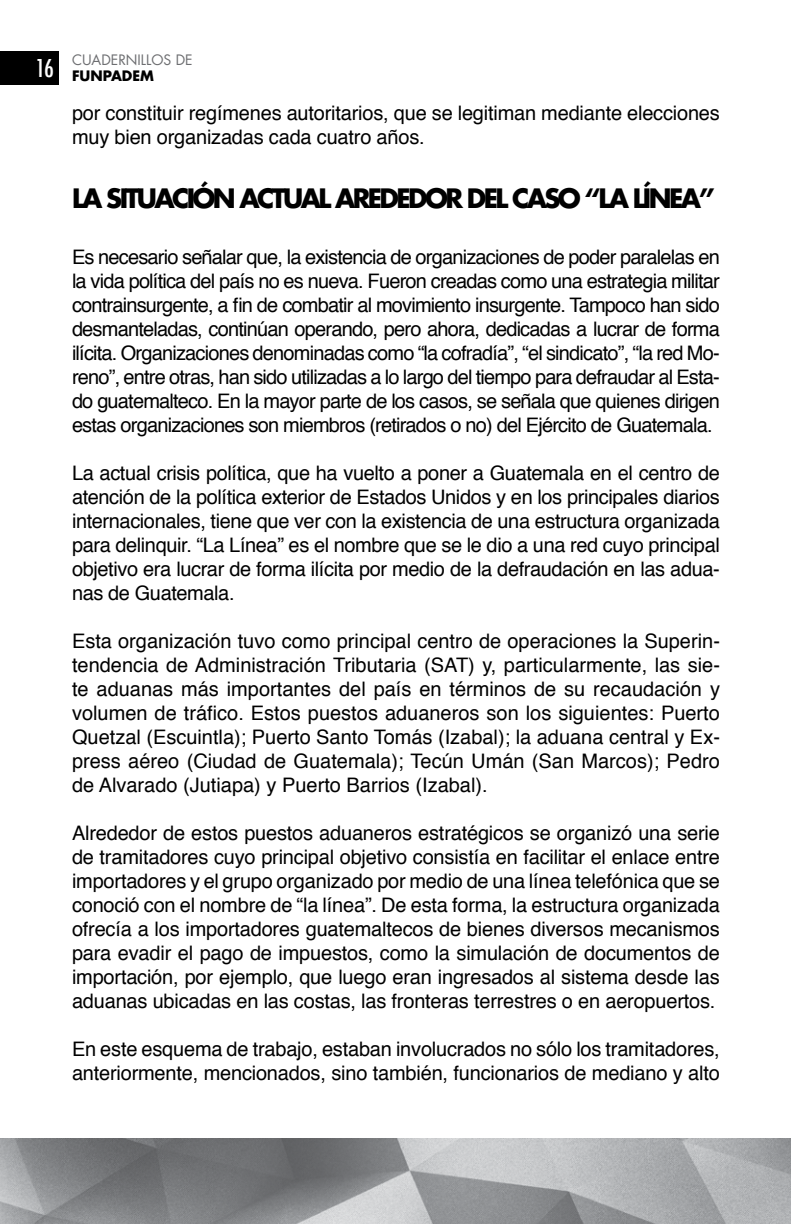
<style>
.page{position:relative;width:792px;height:1224px;background:#fff}
.page>*{position:absolute;margin:0;border:0;box-sizing:border-box;transform-origin:0 0}
.t1{font:700 26px "Futura LT";letter-spacing:-.1em;color:#000}
.t2{font:20px/24px "Helvetica";letter-spacing:-.01em;color:#000;text-align:justify}
.t3{font:14px/16px "Futura LT";color:#6d6e71}
.s1{font-weight:700;color:#000}
</style>
<div class="page">
<div style="left:0;top:51px;width:59px;height:34px;background:#000"></div>
<img style="left:0;top:1139px;width:791px;height:85px">
<p class="t3" style="left:36px;top:52px;width:159px;text-indent:36px">CUADERNILLOS DE<br><sup>16</sup> <span class="s1">FUNPADEM</span></p>
<p class="t2" style="left:72px;top:102px;width:649px">por constituir regímenes autoritarios, que se legitiman mediante elecciones muy bien organizadas cada cuatro años.</p>
<h1 class="t1" style="left:72px;top:181px;width:644px">LA SITUACIÓN ACTUAL AREDEDOR DEL CASO “LA LÍNEA”</h1>
<p class="t2" style="left:72px;top:246px;width:649px">Es necesario señalar que, la existencia de organizaciones de poder paralelas en la vida política del país no es nueva. Fueron creadas como una estrategia militar contrainsurgente, a fin de combatir al movimiento insurgente. Tampoco han sido desmanteladas, continúan operando, pero ahora, dedicadas a lucrar de forma ilícita. Organizaciones denominadas como “la cofradía”, “el sindicato”, “la red Mo&shy;reno”, entre otras, han sido utilizadas a lo largo del tiempo para defraudar al Esta&shy;do guatemalteco. En la mayor parte de los casos, se señala que quienes dirigen estas organizaciones son miembros (retirados o no) del Ejército de Guatemala.</p>
<p class="t2" style="left:72px;top:462px;width:649px">La actual crisis política, que ha vuelto a poner a Guatemala en el centro de atención de la política exterior de Estados Unidos y en los principales diarios internacionales, tiene que ver con la existencia de una estructura organizada para delinquir. “La Línea” es el nombre que se le dio a una red cuyo principal objetivo era lucrar de forma ilícita por medio de la defraudación en las adua&shy;nas de Guatemala.</p>
<p class="t2" style="left:72px;top:630px;width:650px">Esta organización tuvo como principal centro de operaciones la Superin&shy;tendencia de Administración Tributaria (SAT) y, particularmente, las sie&shy;te aduanas más importantes del país en términos de su recaudación y volumen de tráfico. Estos puestos aduaneros son los siguientes: Puerto Quetzal (Escuintla); Puerto Santo Tomás (Izabal); la aduana central y Ex&shy;press aéreo (Ciudad de Guatemala); Tecún Umán (San Marcos); Pedro de Alvarado (Jutiapa) y Puerto Barrios (Izabal).</p>
<p class="t2" style="left:72px;top:822px;width:649px">Alrededor de estos puestos aduaneros estratégicos se organizó una serie de tramitadores cuyo principal objetivo consistía en facilitar el enlace entre importadores y el grupo organizado por medio de una línea telefónica que se conoció con el nombre de “la línea”. De esta forma, la estructura organizada ofrecía a los importadores guatemaltecos de bienes diversos mecanismos para evadir el pago de impuestos, como la simulación de documentos de importación, por ejemplo, que luego eran ingresados al sistema desde las aduanas ubicadas en las costas, las fronteras terrestres o en aeropuertos.</p>
<p class="t2" style="left:72px;top:1038px;width:649px">En este esquema de trabajo, estaban involucrados no sólo los tramitadores, anteriormente, mencionados, sino también, funcionarios de mediano y alto</p>
</div>
